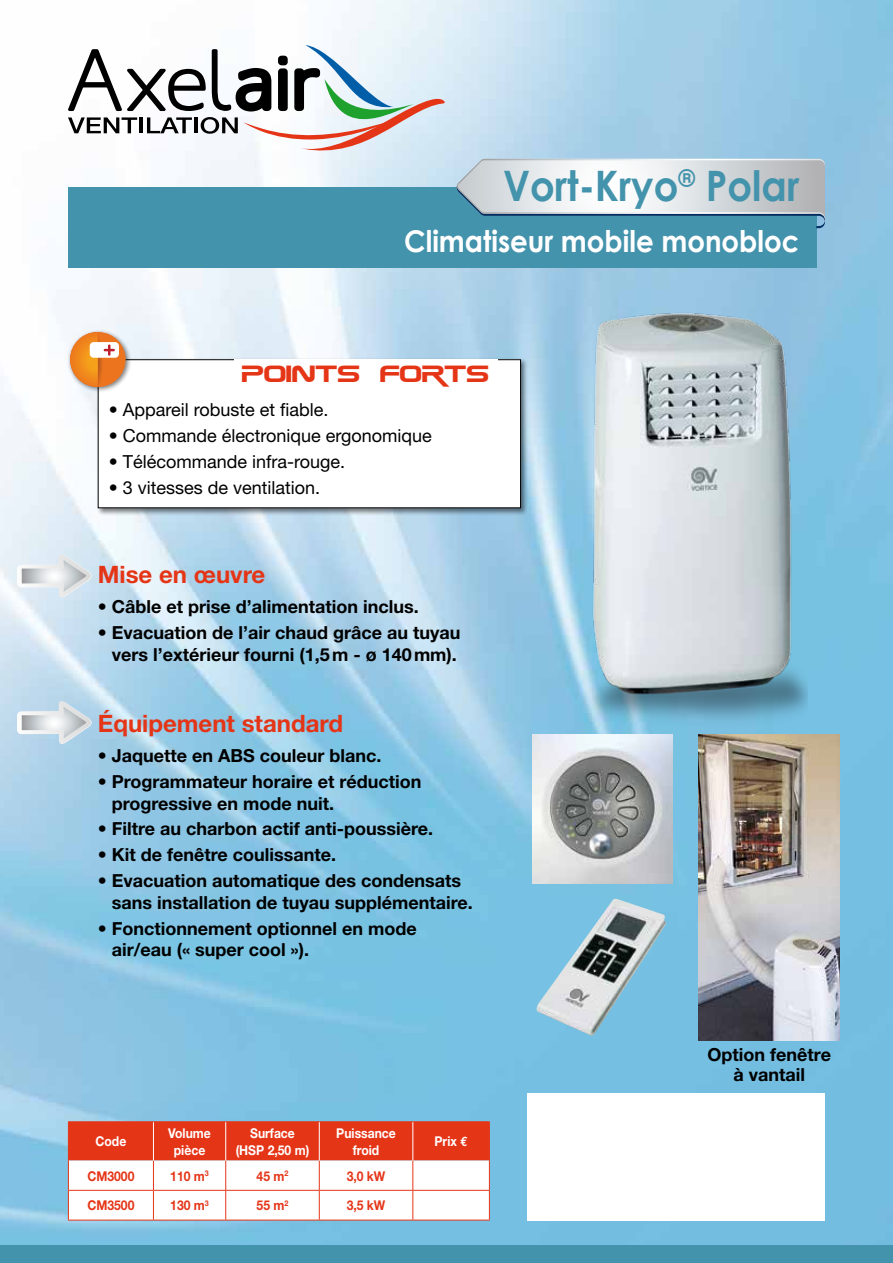
<style>
.page{position:relative;width:893px;height:1263px;background:#fff}
.page>*{position:absolute;margin:0;border:0;box-sizing:border-box;transform-origin:0 0}
.t1{font:700 42px "Century Gothic";color:#4493ac;scale:.92 1}
.t2{font:700 30px "Century Gothic";color:#fff;scale:.92 1}
.t3{font:700 24px "Helvetica Neue";color:#e53517}
.t4{font:24px "Zebulon";color:#e53517}
.t5{font:700 18px/21.6px "Helvetica Neue";color:#000}
.t6{font:18px "Helvetica Neue";color:#000}
.t7{font:700 13.5px/16.2px "Helvetica Neue";color:#fff;text-align:center;scale:.9 1}
.t8{font:700 13.5px "Helvetica Neue";color:#e53517;scale:.9 1}
.s1{font-family:"Euro Mono"}
</style>
<div class="page">
<img style="left:0;top:0;width:893px;height:1246px">
<div style="left:0;top:1246px;width:893px;height:17px;background:#4493ac"></div>
<svg style="left:68px;top:45px;width:377px;height:105px"></svg>
<div style="left:278px;top:56px;width:10px;height:9px;border:4px solid #000;border-radius:2px"></div>
<div style="left:527px;top:1093px;width:298px;height:127px;background:#fff"></div>
<div style="left:68px;top:187px;width:748px;height:81px;background:#4493ac"></div>
<svg style="left:457px;top:159px;width:368px;height:69px"></svg>
<img style="left:573px;top:294px;width:235px;height:435px">
<img style="left:533px;top:735px;width:140px;height:148px">
<img style="left:699px;top:735px;width:140px;height:306px">
<img style="left:537px;top:899px;width:129px;height:137px">
<svg style="left:17px;top:555px;width:75px;height:43px;background:#dbe2e8"></svg>
<svg style="left:17px;top:701px;width:75px;height:44px;background:#c9d9e4"></svg>
<div style="left:96px;top:358px;width:433px;height:158px;background:#000;opacity:.5"></div>
<div style="left:98px;top:360px;width:422px;height:148px;background:#fff"></div>
<div style="left:98px;top:359px;width:423px;height:149px;border:1px solid #000"></div>
<div style="left:234px;top:359px;width:263px;height:30px;background:#fff"></div>
<div style="left:67px;top:329px;width:65px;height:64px;background:#000;opacity:.5"></div>
<svg style="left:70px;top:332px;width:56px;height:55px"></svg>
<hr style="left:68px;top:1121px;width:85px;height:1px;background:#e53517">
<hr style="left:153px;top:1121px;width:73px;height:1px;background:#e53517">
<hr style="left:226px;top:1121px;width:93px;height:1px;background:#e53517">
<hr style="left:319px;top:1121px;width:94px;height:1px;background:#e53517">
<hr style="left:413px;top:1121px;width:77px;height:1px;background:#e53517">
<svg style="left:68px;top:1122px;width:422px;height:98px"></svg>
<hr style="left:68px;top:1190px;width:85px;height:1px;background:#e53517">
<hr style="left:153px;top:1190px;width:73px;height:1px;background:#e53517">
<hr style="left:226px;top:1190px;width:93px;height:1px;background:#e53517">
<hr style="left:319px;top:1190px;width:94px;height:1px;background:#e53517">
<hr style="left:413px;top:1190px;width:77px;height:1px;background:#e53517">
<hr style="left:68px;top:1220px;width:85px;height:1px;background:#e53517">
<hr style="left:153px;top:1220px;width:73px;height:1px;background:#e53517">
<hr style="left:226px;top:1220px;width:93px;height:1px;background:#e53517">
<hr style="left:319px;top:1220px;width:94px;height:1px;background:#e53517">
<hr style="left:413px;top:1220px;width:77px;height:1px;background:#e53517">
<hr style="left:153px;top:1122px;width:1px;height:38px;background:#fff">
<hr style="left:225px;top:1122px;width:1px;height:38px;background:#fff">
<hr style="left:319px;top:1122px;width:1px;height:38px;background:#fff">
<hr style="left:412px;top:1122px;width:1px;height:38px;background:#fff">
<h1 class="t1" style="left:503px;top:159px;width:324px">Vort-Kryo<sup>®</sup> Polar</h1>
<h2 class="t2" style="left:404px;top:222px;width:431px">Climatiseur mobile monobloc</h2>
<h3 class="t4" style="left:242px;top:359px;width:249px">POINTS FORTS</h3>
<p class="t6" style="left:109px;top:399px;width:221px">• Appareil robuste et fiable.</p>
<p class="t6" style="left:109px;top:425px;width:324px">• Commande électronique ergonomique</p>
<p class="t6" style="left:109px;top:451px;width:238px">• Télécommande infra-rouge.</p>
<p class="t6" style="left:109px;top:476px;width:213px">• 3 vitesses de ventilation.</p>
<h3 class="t3" style="left:98px;top:560px;width:169px">Mise en œuvre</h3>
<p class="t5" style="left:98px;top:595px;width:322px">• Câble et prise d’alimentation inclus.</p>
<p class="t5" style="left:98px;top:621px;width:364px;text-align:center">• Evacuation de l’air chaud grâce au tuyau vers l’extérieur fourni (1,5m - ø 140mm).</p>
<h3 class="t3" style="left:98px;top:708px;width:247px">Équipement standard</h3>
<p class="t5" style="left:98px;top:744px;width:285px">• Jaquette en ABS couleur blanc.</p>
<p class="t5" style="left:112px;top:770px;width:311px;text-indent:-14px">• Programmateur horaire et réduction progressive en mode nuit.</p>
<p class="t5" style="left:98px;top:818px;width:337px">• Filtre au charbon actif anti-poussière.</p>
<p class="t5" style="left:98px;top:844px;width:240px">• Kit de fenêtre coulissante.</p>
<p class="t5" style="left:112px;top:869px;width:362px;text-indent:-14px">• Evacuation automatique des condensats sans installation de tuyau supplémentaire.</p>
<p class="t5" style="left:112px;top:917px;width:306px;text-indent:-14px">• Fonctionnement optionnel en mode air/eau (« super cool »).</p>
<p class="t7" style="left:96px;top:1133px;width:36px">Code</p>
<p class="t7" style="left:168px;top:1125px;width:49px">Volume pièce</p>
<p class="t7" style="left:236px;top:1125px;width:83px">Surface (HSP 2,50 m)</p>
<p class="t7" style="left:336px;top:1125px;width:68px">Puissance froid</p>
<p class="t7" style="left:435px;top:1133px;width:38px">Prix <span class="s1">€</span></p>
<p class="t8" style="left:87px;top:1167px;width:54px">CM3000</p>
<p class="t8" style="left:170px;top:1167px;width:44px">110 m<sup>3</sup></p>
<p class="t8" style="left:257px;top:1167px;width:37px">45 m<sup>2</sup></p>
<p class="t8" style="left:347px;top:1167px;width:45px">3,0 kW</p>
<p class="t8" style="left:87px;top:1197px;width:54px">CM3500</p>
<p class="t8" style="left:170px;top:1197px;width:44px">130 m<sup>3</sup></p>
<p class="t8" style="left:257px;top:1197px;width:37px">55 m<sup>2</sup></p>
<p class="t8" style="left:347px;top:1197px;width:45px">3,5 kW</p>
<p class="t5" style="left:708px;top:1045px;width:125px;line-height:19.5px;text-align:center">Option fenêtre à vantail</p>
</div>
